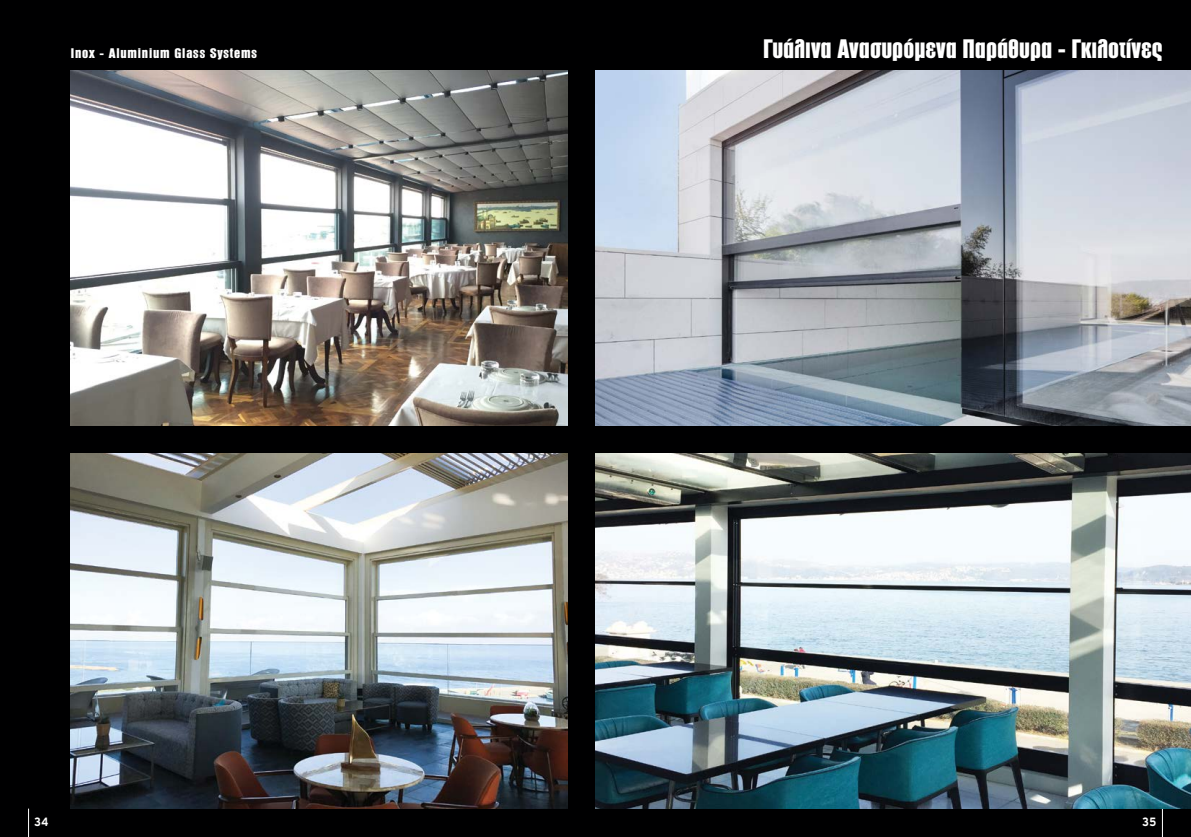
<style>
.page{position:relative;width:1191px;height:837px;background:#fff}
.page>*{position:absolute;margin:0;border:0;box-sizing:border-box;transform-origin:0 0}
.t1{font:800 25px "PF Fusion Sans";color:#fff;scale:1.1 1}
.t2{font:800 13px "PF Fusion Sans";letter-spacing:.05em;color:#fff;scale:1.2 1}
.t3{font:700 12px "PF Transit";color:#fff;scale:.85 1}
</style>
<div class="page">
<div style="left:0;top:0;width:1191px;height:836px;background:#000001"></div>
<svg style="left:28px;top:808px;width:1px;height:28px"></svg>
<svg style="left:1162px;top:808px;width:1px;height:28px"></svg>
<img style="left:595px;top:454px;width:596px;height:354px">
<img style="left:71px;top:71px;width:496px;height:354px">
<img style="left:595px;top:71px;width:596px;height:354px">
<img style="left:71px;top:454px;width:496px;height:354px">
<p class="t2" style="left:71px;top:48px;width:157px">Inox - Aluminium Glass Systems</p>
<p class="t3" style="left:34px;top:816px;width:18px">34</p>
<p class="t1" style="left:763px;top:39px;width:365px">Γυάλινα Ανασυρόμενα Παράθυρα - Γκιλοτίνες</p>
<p class="t3" style="left:1142px;top:816px;width:18px">35</p>
</div>
